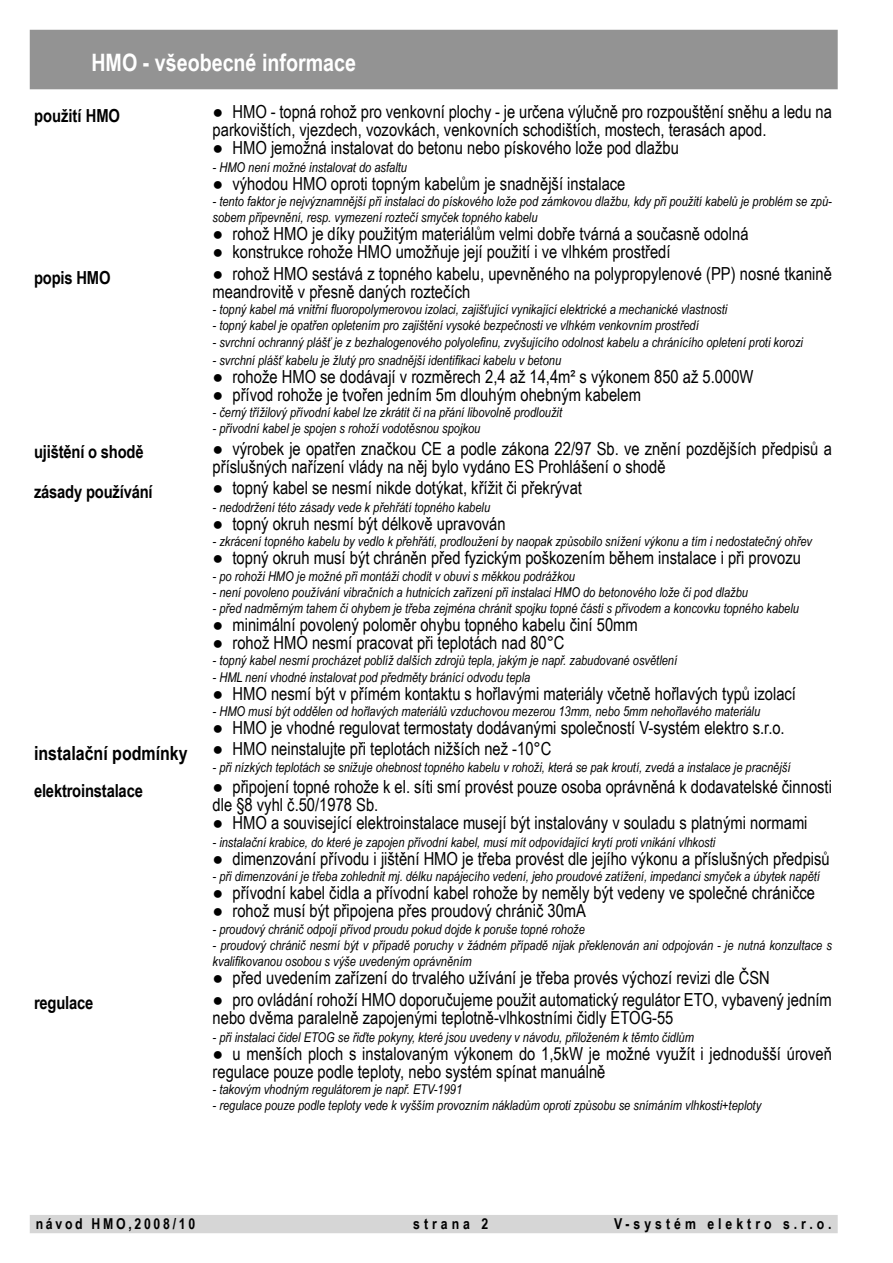
<style>
.page{position:relative;width:893px;height:1263px;background:#fff}
.page>*{position:absolute;margin:0;border:0;box-sizing:border-box;transform-origin:0 0}
.t1{font:700 24px "Arial Narrow";color:#fff}
.t2{font:700 19.5px "Arial Narrow";color:#000}
.t3{font:18px/18px "Arial Narrow";color:#000}
.t4{font:700 18px "Arial Narrow";letter-spacing:-.01em;color:#000}
.t5{font:700 15px "Arial Narrow";letter-spacing:.265em;color:#000}
.t6{font:700 15px "Arial Narrow";letter-spacing:.18em;color:#000}
.t7{font:italic 13.5px/16.2px "Arial Narrow";color:#000}
</style>
<div class="page">
<div style="left:30px;top:1215px;width:808px;height:18px;background:#d6d6d6"></div>
<div style="left:30px;top:30px;width:808px;height:59px;background:#939393"></div>
<h1 class="t1" style="left:91px;top:44px;width:266px">HMO - všeobecné informace</h1>
<h3 class="t4" style="left:34px;top:102px;width:88px">použití HMO</h3>
<h3 class="t3" style="left:213px;top:102px;width:621px">● HMO - topná rohož pro venkovní plochy - je určena výlučně pro rozpouštění sněhu a ledu na parkovištích, vjezdech, vozovkách, venkovních schodištích, mostech, terasách apod.</h3>
<h3 class="t3" style="left:213px;top:138px;width:468px">● HMO jemožná instalovat do betonu nebo pískového lože pod dlažbu</h3>
<p class="t7" style="left:213px;top:159px;width:196px">- HMO není možné instalovat do asfaltu</p>
<h3 class="t3" style="left:213px;top:174px;width:414px">● výhodou HMO oproti topným kabelům je snadnější instalace</h3>
<p class="t7" style="left:213px;top:193px;width:621px">- tento faktor je nejvýznamnější při instalaci do pískového lože pod zámkovou dlažbu, kdy při použití kabelů je problém se způ&shy;sobem připevnění, resp. vymezení roztečí smyček topného kabelu</p>
<h3 class="t3" style="left:213px;top:224px;width:537px">● rohož HMO je díky použitým materiálům velmi dobře tvárná a současně odolná</h3>
<h3 class="t3" style="left:213px;top:242px;width:459px">● konstrukce rohože HMO umožňuje její použití i ve vlhkém prostředí</h3>
<h3 class="t4" style="left:34px;top:264px;width:78px">popis HMO</h3>
<h3 class="t3" style="left:213px;top:264px;width:621px">● rohož HMO sestává z topného kabelu, upevněného na polypropylenové (PP) nosné tkanině meandrovitě v přesně daných roztečích</h3>
<p class="t7" style="left:213px;top:301px;width:516px">- topný kabel má vnitřní fluoropolymerovou izolaci, zajišťující vynikající elektrické a mechanické vlastnosti</p>
<p class="t7" style="left:213px;top:317px;width:488px">- topný kabel je opatřen opletením pro zajištění vysoké bezpečnosti ve vlhkém venkovním prostředí</p>
<p class="t7" style="left:213px;top:333px;width:592px">- svrchní ochranný plášť je z bezhalogenového polyolefinu, zvyšujícího odolnost kabelu a chránícího opletení proti korozi</p>
<p class="t7" style="left:213px;top:351px;width:350px">- svrchní plášť kabelu je žlutý pro snadnější identifikaci kabelu v betonu</p>
<h3 class="t3" style="left:213px;top:367px;width:542px">● rohože HMO se dodávají v rozměrech 2,4 až 14,4m² s výkonem 850 až 5.000W</h3>
<h3 class="t3" style="left:213px;top:385px;width:430px">● přívod rohože je tvořen jedním 5m dlouhým ohebným kabelem</h3>
<p class="t7" style="left:213px;top:404px;width:351px">- černý třížilový přívodní kabel lze zkrátit či na přání libovolně prodloužit</p>
<p class="t7" style="left:213px;top:420px;width:269px">- přívodní kabel je spojen s rohoží vodotěsnou spojkou</p>
<h3 class="t4" style="left:34px;top:438px;width:111px">ujištění o shodě</h3>
<h3 class="t3" style="left:213px;top:439px;width:621px">● výrobek je opatřen značkou CE a podle zákona 22/97 Sb. ve znění pozdějších předpisů a příslušných nařízení vlády na něj bylo vydáno ES Prohlášení o shodě</h3>
<h3 class="t4" style="left:34px;top:478px;width:120px">zásady používání</h3>
<h3 class="t3" style="left:213px;top:478px;width:371px">● topný kabel se nesmí nikde dotýkat, křížit či překrývat</h3>
<p class="t7" style="left:213px;top:499px;width:279px">- nedodržení této zásady vede k přehřátí topného kabelu</p>
<h3 class="t3" style="left:213px;top:514px;width:295px">● topný okruh nesmí být délkově upravován</h3>
<p class="t7" style="left:213px;top:533px;width:601px">- zkrácení topného kabelu by vedlo k přehřátí, prodloužení by naopak způsobilo snížení výkonu a tím i nedostatečný ohřev</p>
<h3 class="t3" style="left:213px;top:548px;width:590px">● topný okruh musí být chráněn před fyzickým poškozením během instalace i při provozu</h3>
<p class="t7" style="left:213px;top:568px;width:364px">- po rohoži HMO je možné při montáži chodit v obuvi s měkkou podrážkou</p>
<p class="t7" style="left:213px;top:584px;width:537px">- není povoleno používání vibračních a hutnicích zařízení při instalaci HMO do betonového lože či pod dlažbu</p>
<p class="t7" style="left:213px;top:600px;width:588px">- před nadměrným tahem či ohybem je třeba zejména chránit spojku topné části s přívodem a koncovku topného kabelu</p>
<h3 class="t3" style="left:213px;top:615px;width:427px">● minimální povolený poloměr ohybu topného kabelu činí 50mm</h3>
<h3 class="t3" style="left:213px;top:633px;width:353px">● rohož HMO nesmí pracovat při teplotách nad 80°C</h3>
<p class="t7" style="left:213px;top:652px;width:466px">- topný kabel nesmí procházet poblíž dalších zdrojů tepla, jakým je např. zabudované osvětlení</p>
<p class="t7" style="left:213px;top:668px;width:319px">- HML není vhodné instalovat pod předměty bránící odvodu tepla</p>
<h3 class="t3" style="left:213px;top:683px;width:585px">● HMO nesmí být v přímém kontaktu s hořlavými materiály včetně hořlavých typů izolací</h3>
<p class="t7" style="left:213px;top:703px;width:549px">- HMO musí být oddělen od hořlavých materiálů vzduchovou mezerou 13mm, nebo 5mm nehořlavého materiálu</p>
<h3 class="t3" style="left:213px;top:718px;width:574px">● HMO je vhodné regulovat termostaty dodávanými společností V-systém elektro s.r.o.</h3>
<h2 class="t2" style="left:34px;top:739px;width:155px">instalační podmínky</h2>
<h3 class="t3" style="left:213px;top:739px;width:340px">● HMO neinstalujte při teplotách nižších než -10°C</h3>
<p class="t7" style="left:213px;top:758px;width:579px">- při nízkých teplotách se snižuje ohebnost topného kabelu v rohoži, která se pak kroutí, zvedá a instalace je pracnější</p>
<h3 class="t4" style="left:34px;top:777px;width:110px">elektroinstalace</h3>
<h3 class="t3" style="left:213px;top:777px;width:621px">● připojení topné rohože k el. síti smí provést pouze osoba oprávněná k dodavatelské činnosti dle §8 vyhl č.50/1978 Sb.</h3>
<h3 class="t3" style="left:213px;top:813px;width:596px">● HMO a související elektroinstalace musejí být instalovány v souladu s platnými normami</h3>
<p class="t7" style="left:213px;top:834px;width:504px">- instalační krabice, do které je zapojen přívodní kabel, musí mít odpovídající krytí proti vnikání vlhkosti</p>
<h3 class="t3" style="left:213px;top:849px;width:619px">● dimenzování přívodu i jištění HMO je třeba provést dle jejího výkonu a příslušných předpisů</h3>
<p class="t7" style="left:213px;top:868px;width:609px">- při dimenzování je třeba zohlednit mj. délku napájecího vedení, jeho proudové zatížení, impedanci smyček a úbytek napětí</p>
<h3 class="t3" style="left:213px;top:883px;width:604px">● přívodní kabel čidla a přívodní kabel rohože by neměly být vedeny ve společné chráničce</h3>
<h3 class="t3" style="left:213px;top:901px;width:375px">● rohož musí být připojena přes proudový chránič 30mA</h3>
<p class="t7" style="left:213px;top:920px;width:374px">- proudový chránič odpojí přívod proudu pokud dojde k poruše topné rohože</p>
<p class="t7" style="left:213px;top:937px;width:621px">- proudový chránič nesmí být v případě poruchy v žádném případě nijak překlenován ani odpojován - je nutná konzultace s kvalifikovanou osobou s výše uvedeným oprávněním</p>
<h3 class="t3" style="left:213px;top:968px;width:559px">● před uvedením zařízení do trvalého užívání je třeba provés výchozí revizi dle ČSN</h3>
<h3 class="t4" style="left:34px;top:989px;width:61px">regulace</h3>
<h3 class="t3" style="left:213px;top:989px;width:621px">● pro ovládání rohoží HMO doporučujeme použit automatický regulátor ETO, vybavený jedním nebo dvěma paralelně zapojenými teplotně-vlhkostními čidly ETOG-55</h3>
<p class="t7" style="left:213px;top:1028px;width:483px">- při instalaci čidel ETOG se řiďte pokyny, které jsou uvedeny v návodu, přiloženém k těmto čidlům</p>
<h3 class="t3" style="left:213px;top:1043px;width:621px">● u menších ploch s instalovaným výkonem do 1,5kW je možné využít i jednodušší úroveň regulace pouze podle teploty, nebo systém spínat manuálně</h3>
<p class="t7" style="left:213px;top:1081px;width:251px">- takovým vhodným regulátorem je např. ETV-1991</p>
<p class="t7" style="left:213px;top:1097px;width:550px">- regulace pouze podle teploty vede k vyšším provozním nákladům oproti způsobu se snímáním vlhkosti+teploty</p>
<p class="t6" style="left:36px;top:1212px;width:161px">návod HMO,2008/10</p>
<p class="t5" style="left:413px;top:1212px;width:77px">strana 2</p>
<p class="t5" style="left:614px;top:1212px;width:219px">V-systém elektro s.r.o.</p>
</div>
